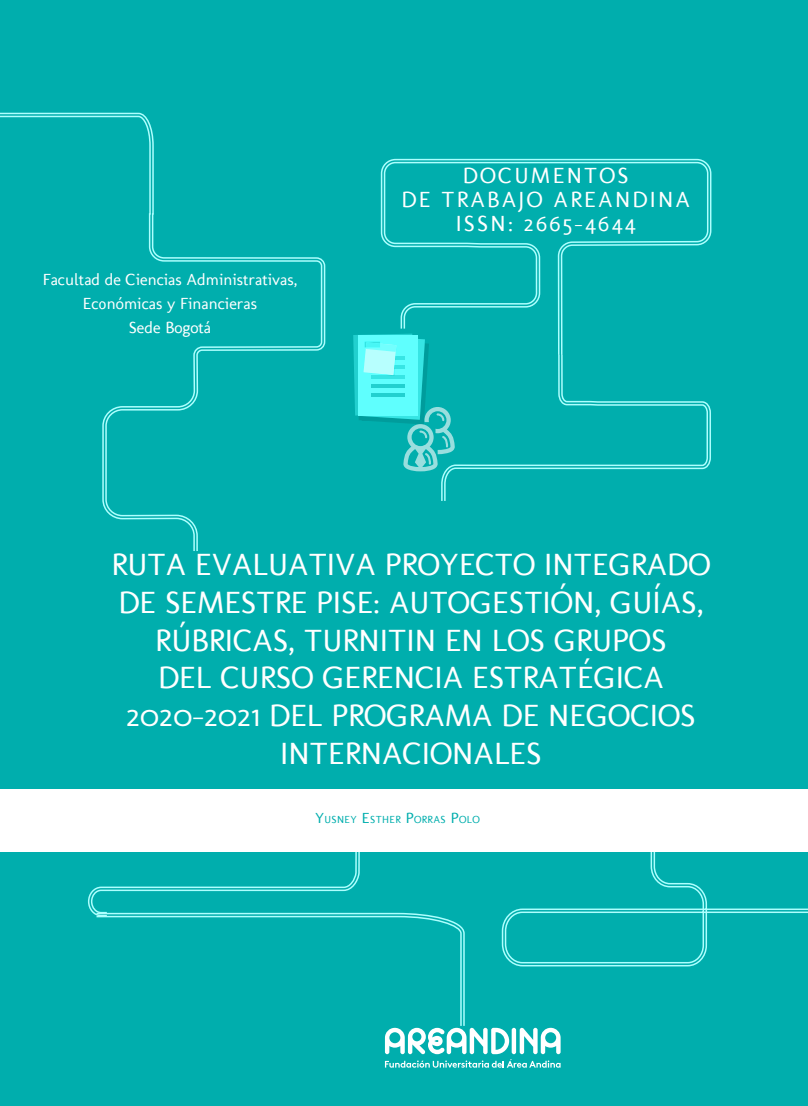
<style>
.page{position:relative;width:808px;height:1106px;background:#00aead}
.page>*{position:absolute;margin:0;border:0;box-sizing:border-box;transform-origin:0 0}
.t1{font:31.5px/37.8px "Molengo";color:#fff;text-align:center}
.t2{font:22.5px/24px "Molengo";letter-spacing:.1em;color:#fff;text-align:center}
.t3{font:16.5px/24px "Molengo";color:#fff;text-align:center}
.t4{font:10.5px "Molengo";letter-spacing:.035em;color:#00aead}
.s1{font-size:15px}
</style>
<div class="page">
<svg style="left:87px;top:851px;width:274px;height:64px"></svg>
<svg style="left:95px;top:912px;width:370px;height:114px"></svg>
<svg style="left:95px;top:915px;width:367px;height:111px"></svg>
<svg style="left:501px;top:851px;width:307px;height:116px"></svg>
<div style="left:0;top:789px;width:808px;height:62px;background:#fff"></div>
<svg style="left:353px;top:334px;width:87px;height:137px"></svg>
<svg style="left:443px;top:356px;width:268px;height:145px"></svg>
<svg style="left:380px;top:158px;width:332px;height:198px"></svg>
<svg style="left:385px;top:1027px;width:176px;height:40px"></svg>
<svg style="left:0;top:112px;width:154px;height:100px"></svg>
<svg style="left:102px;top:212px;width:221px;height:339px"></svg>
<p class="t3" style="left:43px;top:267px;width:256px">Facultad de Ciencias Administrativas,<br>Económicas y Financieras<br>Sede Bogotá</p>
<p class="t2" style="left:401px;top:163px;width:290px">DOCUMENTOS<br>DE TRABAJO AREANDINA<br>ISSN: 2665-4644</p>
<p class="t1" style="left:111px;top:545px;width:601px">RUTA EVALUATIVA PROYECTO INTEGRADO<br>DE SEMESTRE PISE: AUTOGESTIÓN, GUÍAS,<br>RÚBRICAS, TURNITIN EN LOS GRUPOS<br>DEL CURSO GERENCIA ESTRATÉGICA<br>2020-2021 DEL PROGRAMA DE NEGOCIOS<br>INTERNACIONALES</p>
<p class="t4" style="left:315px;top:813px;width:166px"><span class="s1">Y</span>USNEY <span class="s1">E</span>STHER <span class="s1">P</span>ORRAS <span class="s1">P</span>OLO</p>
</div>
